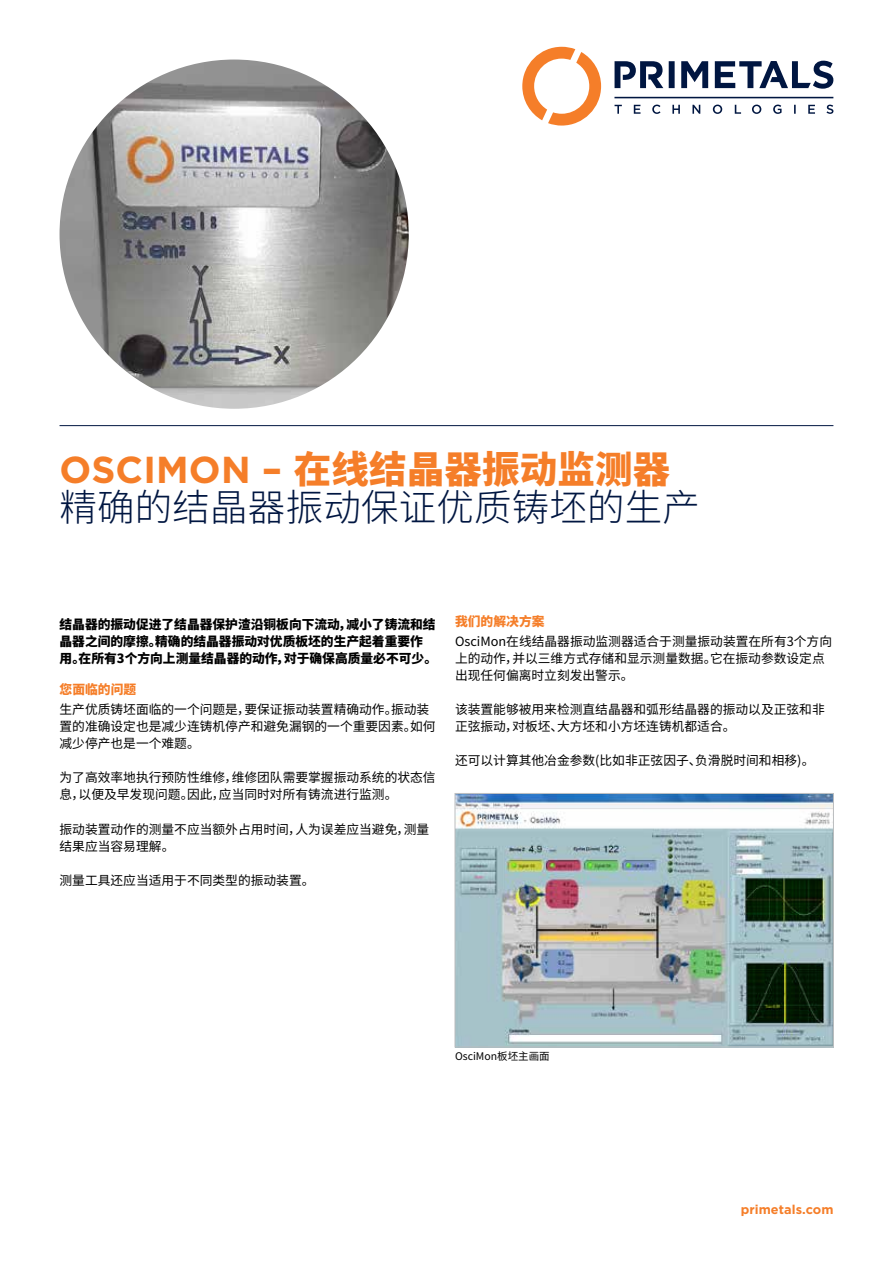
<style>
.page{position:relative;width:893px;height:1263px;background:#fff}
.page>*{position:absolute;margin:0;border:0;box-sizing:border-box;transform-origin:0 0}
.t1{font:300 37.5px/37.5px "Source Han Sans CN";letter-spacing:.005em;color:#001641}
.t2{font:12.75px/17px "Source Han Sans CN";color:#000}
.t3{font:800 12.75px/17px "Source Han Sans CN";color:#000}
.t4{font:800 12.75px "Source Han Sans CN";letter-spacing:.005em;color:#f57e29}
.t5{font:700 12.75px "Gotham";letter-spacing:.005em;color:#f57e29}
.t6{font:10.5px "Source Han Sans CN";color:#000}
.s1{font-family:"Gotham";font-weight:700;color:#f57e29}
.s2{font-weight:800;color:#f57e29}
</style>
<div class="page">
<hr style="left:60px;top:425px;width:773px;height:1px;background:#001641">
<img style="left:60px;top:60px;width:349px;height:349px;border-radius:175px">
<svg style="left:522px;top:47px;width:79px;height:79px"></svg>
<svg style="left:614px;top:97px;width:219px;height:1px"></svg>
<svg style="left:615px;top:61px;width:218px;height:28px"></svg>
<svg style="left:614px;top:105px;width:219px;height:9px"></svg>
<img style="left:457px;top:795px;width:375px;height:250px">
<div style="left:455px;top:793px;width:379px;height:254px;border:1px solid #bcbec0"></div>
<h1 class="t1" style="left:60px;top:452px;width:642px"><span class="s1">OSCIMON –</span> <span class="s2">在线结晶器振动监测器</span>精确的结晶器振动保证优质铸坯的生产</h1>
<p class="t3" style="left:60px;top:616px;width:379px">结晶器的振动促进了结晶器保护渣沿铜板向下流动，减小了铸流和结晶器之间的摩擦。精确的结晶器振动对优质板坯的生产起着重要作用。在所有3个方向上测量结晶器的动作，对于确保高质量必不可少。</p>
<p class="t4" style="left:60px;top:682px;width:78px">您面临的问题</p>
<p class="t2" style="left:60px;top:701px;width:378px">生产优质铸坯面临的一个问题是，要保证振动装置精确动作。振动装置的准确设定也是减少连铸机停产和避免漏钢的一个重要因素。如何减少停产也是一个难题。</p>
<p class="t2" style="left:60px;top:769px;width:378px">为了高效率地执行预防性维修，维修团队需要掌握振动系统的状态信息，以便及早发现问题。因此，应当同时对所有铸流进行监测。</p>
<p class="t2" style="left:60px;top:821px;width:371px">振动装置动作的测量不应当额外占用时间，人为误差应当避免，测量结果应当容易理解。</p>
<p class="t2" style="left:60px;top:872px;width:257px">测量工具还应当适用于不同类型的振动装置。</p>
<p class="t4" style="left:455px;top:614px;width:91px">我们的解决方案</p>
<p class="t2" style="left:455px;top:633px;width:379px">OsciMon在线结晶器振动监测器适合于测量振动装置在所有3个方向上的动作，并以三维方式存储和显示测量数据。它在振动参数设定点出现任何偏离时立刻发出警示。</p>
<p class="t2" style="left:455px;top:701px;width:371px">该装置能够被用来检测直结晶器和弧形结晶器的振动以及正弦和非正弦振动，对板坯、大方坯和小方坯连铸机都适合。</p>
<p class="t2" style="left:455px;top:752px;width:361px">还可以计算其他冶金参数(比如非正弦因子、负滑脱时间和相移)。</p>
<p class="t6" style="left:455px;top:1050px;width:96px">OsciMon板坯主画面</p>
<p class="t5" style="left:741px;top:1201px;width:94px">primetals.com</p>
</div>
